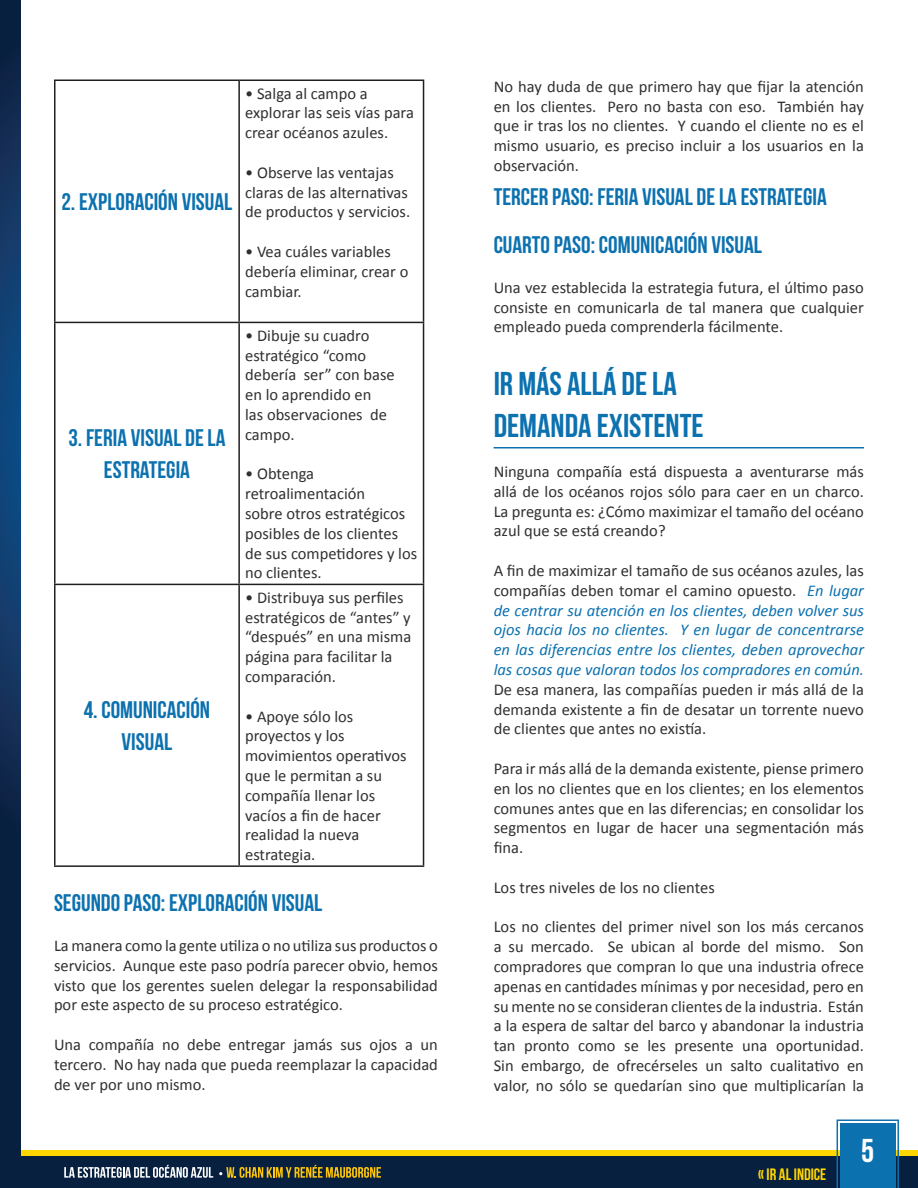
<style>
.page{position:relative;width:918px;height:1188px;background:#fff}
.page>*{position:absolute;margin:0;border:0;box-sizing:border-box;transform-origin:0 0}
.t1{font:33px "Bebas Neue";color:#0c71af}
.t2{font:33px "Bebas Neue";color:#fff}
.t3{font:24px/31.8px "Bebas Neue";color:#0c71af;text-align:center}
.t4{font:16.5px/19.8px "Calibri";color:#303030;text-align:justify}
.t5{font:16.5px "Bebas Neue";color:#ffd600}
.s1{font-style:italic;color:#0c71af}
</style>
<div class="page">
<div style="left:0;top:1150px;width:918px;height:38px;background:#ffd600"></div>
<div style="left:0;top:1156px;width:918px;height:32px;background:#082040"></div>
<svg style="left:837px;top:1120px;width:62px;height:68px;background:#1976af"></svg>
<svg style="left:64px;top:1165px;width:149px;height:13px"></svg>
<svg style="left:219px;top:1165px;width:162px;height:13px"></svg>
<hr style="left:54px;top:80px;width:185px;height:1px;background:#231f20">
<hr style="left:54px;top:81px;width:2px;height:241px;background:#231f20">
<hr style="left:239px;top:80px;width:185px;height:1px;background:#231f20">
<hr style="left:238px;top:81px;width:2px;height:241px;background:#231f20">
<hr style="left:423px;top:81px;width:1px;height:241px;background:#231f20">
<hr style="left:54px;top:322px;width:185px;height:1px;background:#231f20">
<hr style="left:54px;top:323px;width:2px;height:261px;background:#231f20">
<hr style="left:239px;top:322px;width:185px;height:1px;background:#231f20">
<hr style="left:238px;top:323px;width:2px;height:261px;background:#231f20">
<hr style="left:423px;top:323px;width:1px;height:261px;background:#231f20">
<hr style="left:54px;top:584px;width:185px;height:1px;background:#231f20">
<hr style="left:54px;top:585px;width:2px;height:280px;background:#231f20">
<hr style="left:239px;top:584px;width:185px;height:1px;background:#231f20">
<hr style="left:238px;top:585px;width:2px;height:280px;background:#231f20">
<hr style="left:423px;top:585px;width:1px;height:280px;background:#231f20">
<hr style="left:54px;top:865px;width:185px;height:2px;background:#231f20">
<hr style="left:239px;top:865px;width:185px;height:2px;background:#231f20">
<svg style="left:0;top:0;width:21px;height:1156px;background:#0e3059"></svg>
<hr style="left:494px;top:447px;width:370px;height:1px;background:#0c71af">
<p class="t3" style="left:61px;top:185px;width:172px">2. EXPLORACIÓN VISUAL</p>
<p class="t3" style="left:68px;top:422px;width:159px">3. FERIA VISUAL DE LA<br>ESTRATEGIA</p>
<p class="t4" style="left:245px;top:82px;width:170px;text-align:left">• Salga al campo a explorar las seis vías para crear océanos azules.</p>
<p class="t4" style="left:245px;top:162px;width:167px;text-align:left">• Observe las ventajas claras de las alternativas de productos y servicios.</p>
<p class="t4" style="left:245px;top:241px;width:165px;text-align:left">• Vea cuáles variables debería eliminar, crear o cambiar.</p>
<p class="t4" style="left:245px;top:325px;width:151px;text-align:left">• Dibuje su cuadro estratégico “como debería ser” con base en lo aprendido en<br>las observaciones de campo.</p>
<p class="t4" style="left:245px;top:463px;width:174px;text-align:left">• Obtenga retroalimentación<br>sobre otros estratégicos posibles de los clientes de sus competidores y los no clientes.</p>
<p class="t4" style="left:245px;top:587px;width:168px;text-align:left">• Distribuya sus perfiles estratégicos de “antes” y “después” en una misma página para facilitar la comparación.</p>
<p class="t4" style="left:245px;top:705px;width:163px;text-align:left">• Apoye sólo los proyectos y los movimientos operativos que le permitan a su compañía llenar los vacíos a fin de hacer realidad la nueva estrategia.</p>
<p class="t3" style="left:54px;top:887px;width:270px">SEGUNDO PASO: EXPLORACIÓN VISUAL</p>
<p class="t4" style="left:54px;top:935px;width:385px">La manera como la gente utiliza o no utiliza sus productos o servicios. Aunque este paso podría parecer obvio, hemos visto que los gerentes suelen delegar la responsabilidad por este aspecto de su proceso estratégico.</p>
<p class="t4" style="left:54px;top:1034px;width:385px">Una compañía no debe entregar jamás sus ojos a un tercero. No hay nada que pueda reemplazar la capacidad de ver por uno mismo.</p>
<p class="t3" style="left:84px;top:693px;width:128px">4. COMUNICACIÓN<br>VISUAL</p>
<p class="t4" style="left:494px;top:76px;width:372px">No hay duda de que primero hay que fijar la atención en los clientes. Pero no basta con eso. También hay que ir tras los no clientes. Y cuando el cliente no es el mismo usuario, es preciso incluir a los usuarios en la observación.</p>
<p class="t3" style="left:494px;top:180px;width:335px">TERCER PASO: FERIA VISUAL DE LA ESTRATEGIA</p>
<p class="t3" style="left:494px;top:229px;width:270px">CUARTO PASO: COMUNICACIÓN VISUAL</p>
<p class="t4" style="left:494px;top:277px;width:372px">Una vez establecida la estrategia futura, el último paso consiste en comunicarla de tal manera que cualquier empleado pueda comprenderla fácilmente.</p>
<p class="t1" style="left:494px;top:365px;width:185px">IR MÁS ALLÁ DE LA</p>
<p class="t1" style="left:494px;top:408px;width:212px">DEMANDA EXISTENTE</p>
<p class="t4" style="left:494px;top:461px;width:372px">Ninguna compañía está dispuesta a aventurarse más allá de los océanos rojos sólo para caer en un charco.<br>La pregunta es: ¿Cómo maximizar el tamaño del océano azul que se está creando?</p>
<p class="t4" style="left:494px;top:560px;width:372px">A fin de maximizar el tamaño de sus océanos azules, las compañías deben tomar el camino opuesto. <span class="s1">En lugar de centrar su atención en los clientes, deben volver sus ojos hacia los no clientes. Y en lugar de concentrarse en las diferencias entre los clientes, deben aprovechar las cosas que valoran todos los compradores en común.<br></span>De esa manera, las compañías pueden ir más allá de la demanda existente a fin de desatar un torrente nuevo de clientes que antes no existía.</p>
<p class="t4" style="left:494px;top:758px;width:372px">Para ir más allá de la demanda existente, piense primero en los no clientes que en los clientes; en los elementos comunes antes que en las diferencias; en consolidar los segmentos en lugar de hacer una segmentación más fina.</p>
<p class="t4" style="left:494px;top:877px;width:223px">Los tres niveles de los no clientes</p>
<p class="t4" style="left:494px;top:916px;width:372px">Los no clientes del primer nivel son los más cercanos a su mercado. Se ubican al borde del mismo. Son compradores que compran lo que una industria ofrece apenas en cantidades mínimas y por necesidad, pero en su mente no se consideran clientes de la industria. Están a la espera de saltar del barco y abandonar la industria tan pronto como se les presente una oportunidad.<br>Sin embargo, de ofrecérseles un salto cualitativo en valor, no sólo se quedarían sino que multiplicarían la</p>
<p class="t5" style="left:758px;top:1165px;width:70px">« IR AL INDICE</p>
<p class="t2" style="left:861px;top:1132px;width:15px">5</p>
</div>
